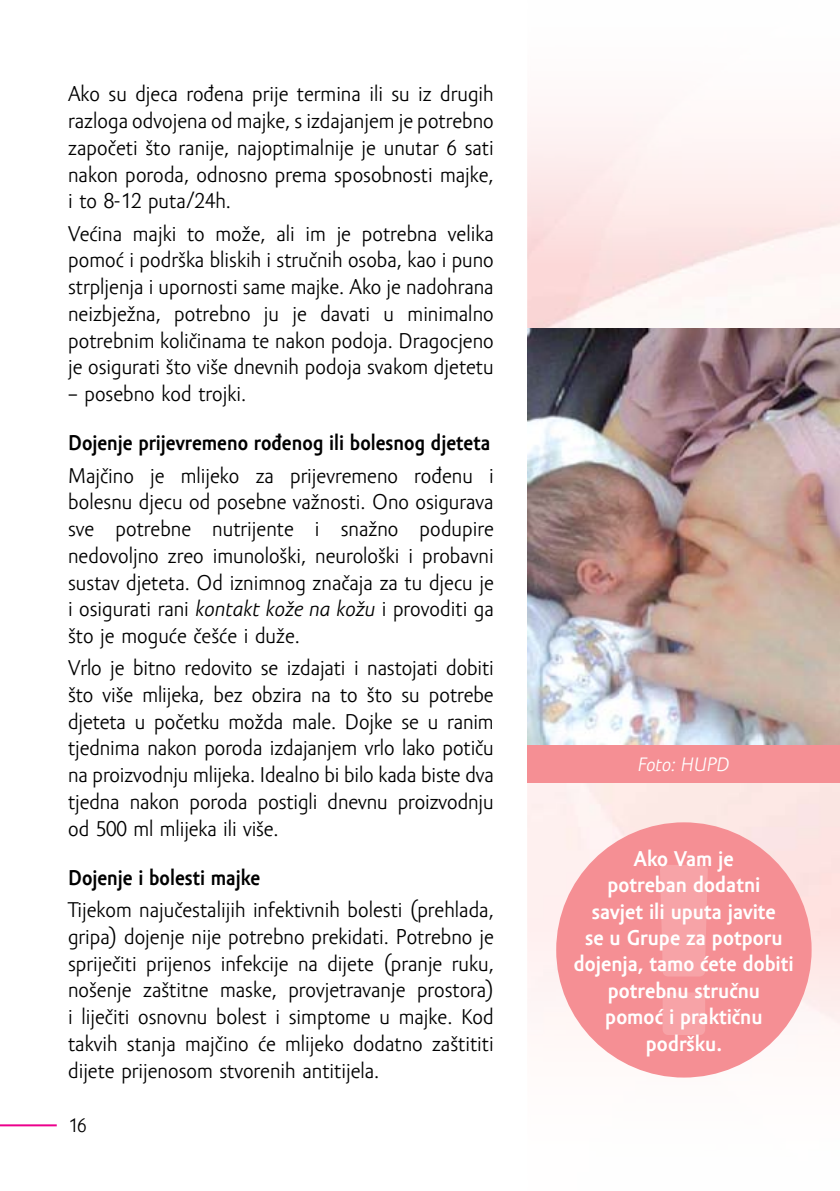
<style>
.page{position:relative;width:840px;height:1191px;background:#fff}
.page>*{position:absolute;margin:0;border:0;box-sizing:border-box;transform-origin:0 0}
.t1{font:22px/26.8px "Amor Sans Pro";color:#000;text-align:justify}
.t2{font:700 22px/26.4px "Amor Sans Pro";color:#fff;text-align:center}
.t3{font:700 22px "Amor Sans Pro";color:#000;scale:.95 1}
.t4{font:italic 20px "Amor Sans Pro";color:#fff}
.t5{font:20px "Amor Sans Pro";color:#000}
.s1{font-style:italic}
</style>
<div class="page">
<hr style="left:0;top:1124px;width:57px;height:2px;background:#ec008c">
<img style="left:527px;top:116px;width:312px;height:962px">
<div style="left:556px;top:822px;width:255px;height:255px;background:#f58f94;border-radius:50%"></div>
<div style="left:660px;top:865px;width:47px;height:111px;background:#f7a3a7"></div>
<div style="left:662px;top:992px;width:42px;height:43px;background:#f7a3a7;border-radius:5px"></div>
<img style="left:527px;top:329px;width:312px;height:416px">
<div style="left:527px;top:745px;width:312px;height:37px;background:#f58f94"></div>
<p class="t1" style="left:68px;top:81px;width:427px">Ako su djeca rođena prije termina ili su iz drugih razloga odvojena od majke, s izdajanjem je potrebno započeti što ranije, najoptimalnije je unutar 6 sati nakon poroda, odnosno prema sposobnosti majke, i to 8-12 puta/24h.</p>
<p class="t1" style="left:68px;top:221px;width:427px">Većina majki to može, ali im je potrebna velika pomoć i podrška bliskih i stručnih osoba, kao i puno strpljenja i upornosti same majke. Ako je nadohrana neizbježna, potrebno ju je davati u minimalno potrebnim količinama te nakon podoja. Dragocjeno je osigurati što više dnevnih podoja svakom djetetu</p>
<p class="t1" style="left:68px;top:381px;width:179px">– posebno kod trojki.</p>
<p class="t3" style="left:68px;top:431px;width:445px">Dojenje prijevremeno rođenog ili bolesnog djeteta</p>
<p class="t1" style="left:68px;top:463px;width:427px">Majčino je mlijeko za prijevremeno rođenu i bolesnu djecu od posebne važnosti. Ono osigurava sve potrebne nutrijente i snažno podupire nedovoljno zreo imunološki, neurološki i probavni sustav djeteta. Od iznimnog značaja za tu djecu je i osigurati rani <span class="s1">kontakt kože na kožu</span> i provoditi ga što je moguće češće i duže.</p>
<p class="t1" style="left:68px;top:655px;width:427px">Vrlo je bitno redovito se izdajati i nastojati dobiti što više mlijeka, bez obzira na to što su potrebe djeteta u početku možda male. Dojke se u ranim tjednima nakon poroda izdajanjem vrlo lako potiču na proizvodnju mlijeka. Idealno bi bilo kada biste dva tjedna nakon poroda postigli dnevnu proizvodnju od 500 ml mlijeka ili više.</p>
<p class="t3" style="left:68px;top:865px;width:204px">Dojenje i bolesti majke</p>
<p class="t1" style="left:68px;top:897px;width:427px">Tijekom najučestalijih infektivnih bolesti (prehlada, gripa) dojenje nije potrebno prekidati. Potrebno je spriječiti prijenos infekcije na dijete (pranje ruku, nošenje zaštitne maske, provjetravanje prostora) i liječiti osnovnu bolest i simptome u majke. Kod takvih stanja majčino će mlijeko dodatno zaštititi dijete prijenosom stvorenih antitijela.</p>
<p class="t5" style="left:68px;top:1115px;width:20px">16</p>
<p class="t4" style="left:637px;top:754px;width:93px">Foto: HUPD</p>
<p class="t2" style="left:573px;top:845px;width:221px">Ako Vam je<br>potreban dodatni<br>savjet ili uputa javite<br>se u Grupe za potporu dojenja, tamo ćete dobiti potrebnu stručnu<br>pomoć i praktičnu podršku.</p>
</div>
